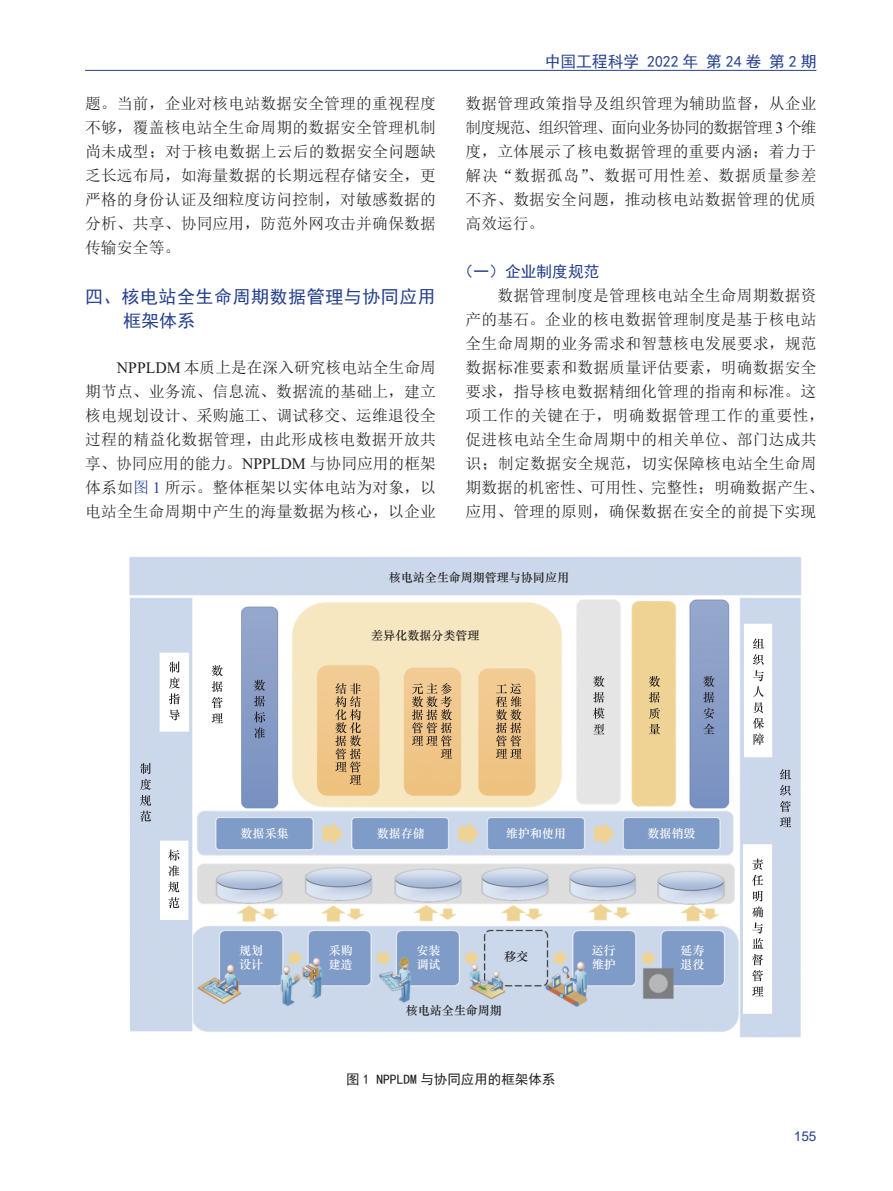
<style>
.page{position:relative;width:893px;height:1191px;background:#fff}
.page>*{position:absolute;margin:0;border:0;box-sizing:border-box;transform-origin:0 0}
.t1{font:18px/24px "Sim Hei";letter-spacing:.03em;color:#253f8e}
.t2{font:15.75px/24px "Sim Sun";letter-spacing:.015em;color:#231f20;text-align:justify}
.t3{font:15.75px "Sim Hei";color:#253f8e}
.t4{font:13.5px "Sim Hei";color:#231f20}
.t5{font:13.5px "Arial";color:#253f8e}
.t6{font:12px/14.4px "ST Zhongsong";color:#fff}
.t7{font:12px "ST Zhongsong";color:#231f20}
.s1{font-family:"Times New Roman"}
.s2{color:#253f8e}
.s3{font-family:"Times New Roman";color:#253f8e}
</style>
<div class="page">
<hr style="left:85px;top:70px;width:731px;height:1px;background:#253f8e">
<img style="left:129px;top:557px;width:673px;height:480px">
<svg style="left:254px;top:679px;width:11px;height:59px"></svg>
<svg style="left:212px;top:665px;width:11px;height:58px"></svg>
<svg style="left:169px;top:661px;width:11px;height:59px"></svg>
<svg style="left:140px;top:763px;width:11px;height:58px"></svg>
<svg style="left:168px;top:849px;width:11px;height:59px"></svg>
<svg style="left:752px;top:858px;width:11px;height:138px"></svg>
<svg style="left:780px;top:769px;width:11px;height:58px"></svg>
<svg style="left:753px;top:638px;width:11px;height:107px"></svg>
<svg style="left:703px;top:676px;width:12px;height:58px"></svg>
<svg style="left:649px;top:676px;width:11px;height:58px"></svg>
<svg style="left:593px;top:676px;width:12px;height:58px"></svg>
<svg style="left:496px;top:683px;width:26px;height:75px;background:#bd9d71"></svg>
<svg style="left:412px;top:683px;width:40px;height:75px;background:#c4a275"></svg>
<svg style="left:335px;top:683px;width:26px;height:101px;background:#bf9e70"></svg>
<p class="t2" style="left:85px;top:92px;width:352px">题。当前，企业对核电站数据安全管理的重视程度不够，覆盖核电站全生命周期的数据安全管理机制尚未成型；对于核电数据上云后的数据安全问题缺乏长远布局，如海量数据的长期远程存储安全，更严格的身份认证及细粒度访问控制，对敏感数据的分析、共享、协同应用，防范外网攻击并确保数据传输安全等。</p>
<p class="t1" style="left:123px;top:285px;width:314px;text-indent:-38px">四、核电站全生命周期数据管理与协同应用框架体系</p>
<p class="t2" style="left:85px;top:356px;width:352px;text-indent:32px"><span class="s1">NPPLDM</span> 本质上是在深入研究核电站全生命周期节点、业务流、信息流、数据流的基础上，建立核电规划设计、采购施工、调试移交、运维退役全过程的精益化数据管理，由此形成核电数据开放共享、协同应用的能力。<span class="s1">NPPLDM</span> 与协同应用的框架体系如<span class="s2">图</span> <span class="s3">1</span> 所示。整体框架以实体电站为对象，以电站全生命周期中产生的海量数据为核心，以企业</p>
<p class="t3" style="left:545px;top:53px;width:273px">中国工程科学 2022 年 第 24 卷 第 2 期</p>
<p class="t2" style="left:466px;top:92px;width:352px">数据管理政策指导及组织管理为辅助监督，从企业制度规范、组织管理、面向业务协同的数据管理 <span class="s1">3</span> 个维度，立体展示了核电数据管理的重要内涵；着力于解决“数据孤岛”、数据可用性差、数据质量参差不齐、数据安全问题，推动核电站数据管理的优质高效运行。</p>
<p class="t3" style="left:458px;top:264px;width:143px">（一）企业制度规范</p>
<p class="t2" style="left:466px;top:284px;width:360px;text-align:left;text-indent:32px">数据管理制度是管理核电站全生命周期数据资产的基石。企业的核电数据管理制度是基于核电站全生命周期的业务需求和智慧核电发展要求，规范数据标准要素和数据质量评估要素，明确数据安全要求，指导核电数据精细化管理的指南和标准。这项工作的关键在于，明确数据管理工作的重要性，促进核电站全生命周期中的相关单位、部门达成共识；制定数据安全规范，切实保障核电站全生命周期数据的机密性、可用性、完整性；明确数据产生、应用、管理的原则，确保数据在安全的前提下实现</p>
<p class="t7" style="left:389px;top:568px;width:182px">核电站全生命周期管理与协同应用</p>
<p class="t7" style="left:371px;top:627px;width:110px">差异化数据分类管理</p>
<p class="t6" style="left:241px;top:825px;width:50px">数据采集</p>
<p class="t6" style="left:377px;top:825px;width:50px">数据存储</p>
<p class="t6" style="left:506px;top:825px;width:62px">维护和使用</p>
<p class="t6" style="left:647px;top:825px;width:50px">数据销毁</p>
<p class="t6" style="left:239px;top:942px;width:26px">规划设计</p>
<p class="t6" style="left:329px;top:942px;width:26px">采购建造</p>
<p class="t6" style="left:416px;top:942px;width:26px">安装调试</p>
<p class="t6" style="left:592px;top:942px;width:26px">运行维护</p>
<p class="t6" style="left:681px;top:942px;width:26px">延寿退役</p>
<p class="t7" style="left:504px;top:947px;width:26px">移交</p>
<p class="t7" style="left:406px;top:1001px;width:98px">核电站全生命周期</p>
<p class="t4" style="left:346px;top:1072px;width:211px">图 1 NPPLDM 与协同应用的框架体系</p>
<p class="t5" style="left:794px;top:1126px;width:24px">155</p>
</div>
